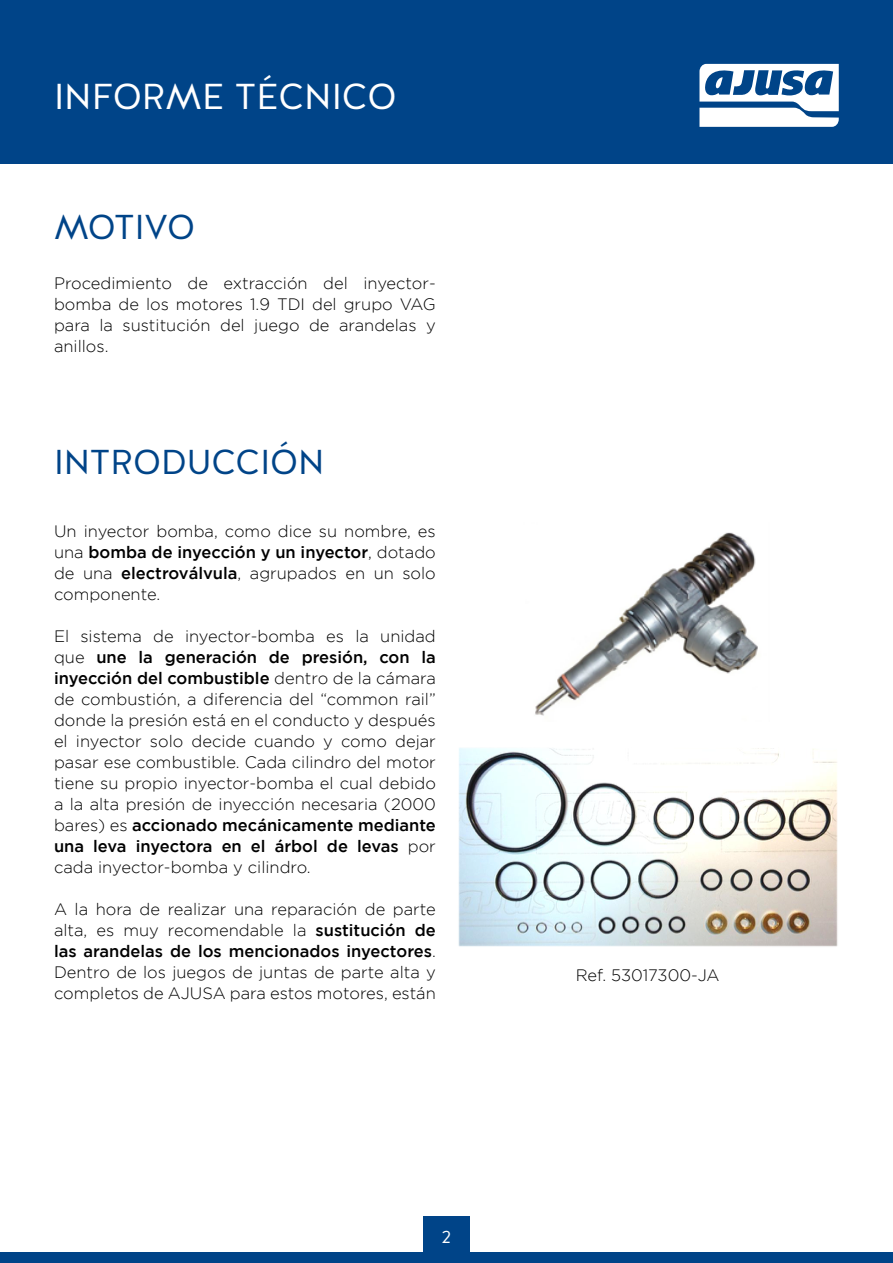
<style>
.page{position:relative;width:893px;height:1263px;background:#fff}
.page>*{position:absolute;margin:0;border:0;box-sizing:border-box;transform-origin:0 0}
.t1{font:36px "Halis GR";color:#fff}
.t2{font:34.5px "Halis GR";color:#048}
.t3{font:18px "Halis GR";color:#fff}
.t4{font:300 16.5px/21px "Gotham";color:#000;text-align:justify}
.s1{font-weight:500}
</style>
<div class="page">
<div style="left:0;top:0;width:893px;height:163px;background:#048"></div>
<svg style="left:699px;top:64px;width:140px;height:63px"></svg>
<div style="left:0;top:1252px;width:893px;height:11px;background:#048"></div>
<div style="left:423px;top:1216px;width:47px;height:46px;background:#048"></div>
<img style="left:535px;top:532px;width:223px;height:184px">
<img style="left:458px;top:748px;width:380px;height:199px">
<h1 class="t1" style="left:54px;top:73px;width:344px">INFORME TÉCNICO</h1>
<h2 class="t2" style="left:54px;top:204px;width:143px">MOTIVO</h2>
<p class="t4" style="left:54px;top:273px;width:383px">Procedimiento de extracción del inyector&shy;bomba de los motores 1.9 TDI del grupo VAG para la sustitución del juego de arandelas y anillos.</p>
<h2 class="t2" style="left:54px;top:439px;width:272px">INTRODUCCIÓN</h2>
<p class="t4" style="left:54px;top:521px;width:383px">Un inyector bomba, como dice su nombre, es una <span class="s1">bomba de inyección y un inyector</span>, dotado de una <span class="s1">electroválvula</span>, agrupados en un solo componente.</p>
<p class="t4" style="left:54px;top:626px;width:383px">El sistema de inyector-bomba es la unidad que <span class="s1">une la generación de presión, con la inyección del combustible</span> dentro de la cámara de combustión, a diferencia del “common rail” donde la presión está en el conducto y después el inyector solo decide cuando y como dejar pasar ese combustible. Cada cilindro del motor tiene su propio inyector-bomba el cual debido a la alta presión de inyección necesaria (2000 bares) es <span class="s1">accionado mecánicamente mediante una leva inyectora en el árbol de levas</span> por cada inyector-bomba y cilindro.</p>
<p class="t4" style="left:54px;top:899px;width:383px">A la hora de realizar una reparación de parte alta, es muy recomendable la <span class="s1">sustitución de las arandelas de los mencionados inyectores</span>.<br>Dentro de los juegos de juntas de parte alta y completos de AJUSA para estos motores, están</p>
<p class="t3" style="left:442px;top:1225px;width:11px">2</p>
<p class="t4" style="left:576px;top:964px;width:145px">Ref. 53017300-JA</p>
</div>
